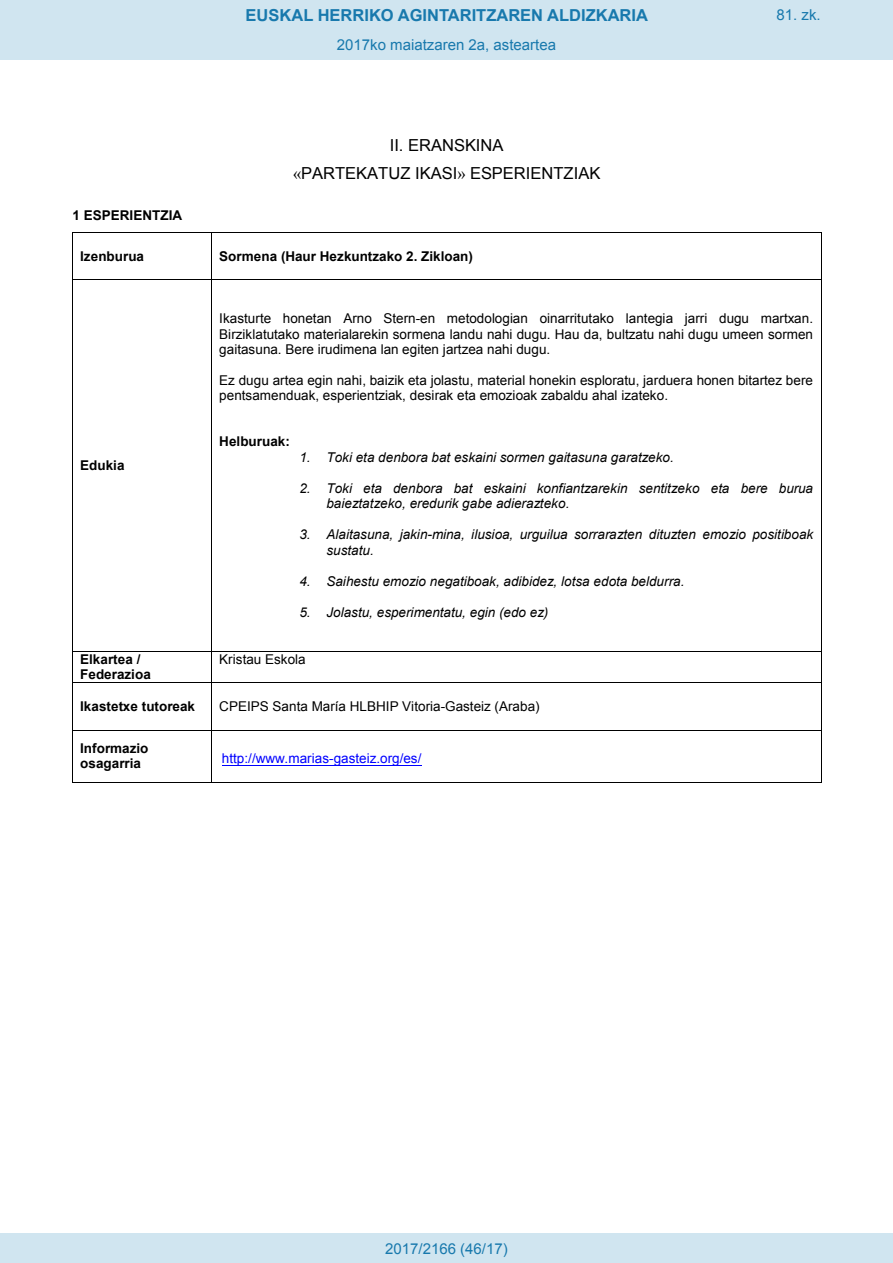
<style>
.page{position:relative;width:893px;height:1263px;background:#fff}
.page>*{position:absolute;margin:0;border:0;box-sizing:border-box;transform-origin:0 0}
.t1{font:16.5px/27.6px "Arial";letter-spacing:-.005em;color:#000;text-align:center}
.t2{font:700 16.5px "Arial";color:#1879ad}
.Paginacion_Centro{font:15px "Arial";color:#1879ad}
.t3{font:13.5px/15.6px "Arial";letter-spacing:.005em;color:#000;text-align:justify}
.t4{font:italic 13.5px/15.5px "Arial";letter-spacing:.005em;color:#000}
.t5{font:700 13.5px/15.5px "Arial";letter-spacing:.005em;color:#000}
.t6{font:13.5px "Arial";letter-spacing:.005em;color:#00f}
.s1{font-family:"Times New Roman"}
</style>
<div class="page">
<hr style="left:72px;top:232px;width:139px;height:1px;background:#000">
<hr style="left:212px;top:232px;width:609px;height:1px;background:#000">
<hr style="left:72px;top:233px;width:1px;height:46px;background:#000">
<hr style="left:211px;top:233px;width:1px;height:46px;background:#000">
<hr style="left:821px;top:233px;width:1px;height:46px;background:#000">
<hr style="left:72px;top:279px;width:139px;height:1px;background:#000">
<hr style="left:212px;top:279px;width:609px;height:1px;background:#000">
<hr style="left:72px;top:280px;width:1px;height:371px;background:#000">
<hr style="left:211px;top:280px;width:1px;height:371px;background:#000">
<hr style="left:821px;top:280px;width:1px;height:371px;background:#000">
<hr style="left:72px;top:651px;width:139px;height:1px;background:#000">
<hr style="left:212px;top:651px;width:609px;height:1px;background:#000">
<hr style="left:72px;top:651px;width:1px;height:31px;background:#000">
<hr style="left:211px;top:651px;width:1px;height:31px;background:#000">
<hr style="left:821px;top:651px;width:1px;height:31px;background:#000">
<hr style="left:72px;top:682px;width:139px;height:1px;background:#000">
<hr style="left:212px;top:682px;width:609px;height:1px;background:#000">
<hr style="left:72px;top:683px;width:1px;height:47px;background:#000">
<hr style="left:211px;top:683px;width:1px;height:47px;background:#000">
<hr style="left:821px;top:683px;width:1px;height:47px;background:#000">
<hr style="left:222px;top:765px;width:200px;height:1px;background:#00f">
<hr style="left:72px;top:730px;width:139px;height:1px;background:#000">
<hr style="left:212px;top:730px;width:609px;height:1px;background:#000">
<hr style="left:72px;top:730px;width:1px;height:52px;background:#000">
<hr style="left:72px;top:782px;width:139px;height:1px;background:#000">
<hr style="left:211px;top:730px;width:1px;height:52px;background:#000">
<hr style="left:212px;top:782px;width:609px;height:1px;background:#000">
<hr style="left:821px;top:730px;width:1px;height:52px;background:#000">
<div style="left:0;top:0;width:893px;height:60px;background:#d0e5f0"></div>
<div style="left:0;top:1233px;width:893px;height:30px;background:#d0e5f0"></div>
<p class="t2" style="left:246px;top:4px;width:404px">EUSKAL HERRIKO AGINTARITZAREN ALDIZKARIA</p>
<p class="Paginacion_Centro" style="left:776px;top:5px;width:46px">81. zk.</p>
<p class="Paginacion_Centro" style="left:337px;top:35px;width:221px">2017ko maiatzaren 2a, asteartea</p>
<p class="t1" style="left:293px;top:132px;width:309px">II. ERANSKINA<br><span class="s1">«</span>PARTEKATUZ IKASI<span class="s1">»</span> ESPERIENTZIAK</p>
<p class="t5" style="left:73px;top:208px;width:111px">1 ESPERIENTZIA</p>
<p class="t5" style="left:80px;top:249px;width:65px">Izenburua</p>
<p class="t5" style="left:219px;top:249px;width:255px">Sormena (Haur Hezkuntzako 2. Zikloan)</p>
<p class="t5" style="left:80px;top:458px;width:46px">Edukia</p>
<p class="t3" style="left:219px;top:311px;width:595px">Ikasturte honetan Arno Stern-en metodologian oinarritutako lantegia jarri dugu martxan.<br>Birziklatutako materialarekin sormena landu nahi dugu. Hau da, bultzatu nahi dugu umeen sormen gaitasuna. Bere irudimena lan egiten jartzea nahi dugu.</p>
<p class="t3" style="left:219px;top:372px;width:595px">Ez dugu artea egin nahi, baizik eta jolastu, material honekin esploratu, jarduera honen bitartez bere pentsamenduak, esperientziak, desirak eta emozioak zabaldu ahal izateko.</p>
<p class="t5" style="left:219px;top:434px;width:72px">Helburuak:</p>
<p class="t4" style="left:299px;top:450px;width:376px">1. Toki eta denbora bat eskaini sormen gaitasuna garatzeko.</p>
<p class="t4" style="left:326px;top:481px;width:488px;text-indent:-27px">2. Toki eta denbora bat eskaini konfiantzarekin sentitzeko eta bere burua baieztatzeko, eredurik gabe adierazteko.</p>
<p class="t4" style="left:326px;top:527px;width:488px;text-indent:-27px">3. Alaitasuna, jakin-mina, ilusioa, urguilua sorrarazten dituzten emozio positiboak sustatu.</p>
<p class="t4" style="left:299px;top:574px;width:387px">4. Saihestu emozio negatiboak, adibidez, lotsa edota beldurra.</p>
<p class="t4" style="left:299px;top:605px;width:250px">5. Jolastu, esperimentatu, egin (edo ez)</p>
<p class="t5" style="left:80px;top:652px;width:72px">Elkartea /<br>Federazioa</p>
<p class="t3" style="left:219px;top:652px;width:88px">Kristau Eskola</p>
<p class="t5" style="left:80px;top:699px;width:116px">Ikastetxe tutoreak</p>
<p class="t3" style="left:219px;top:699px;width:322px">CPEIPS Santa María HLBHIP Vitoria-Gasteiz (Araba)</p>
<p class="t5" style="left:80px;top:741px;width:70px">Informazio osagarria</p>
<p class="t6" style="left:222px;top:750px;width:201px">http://www.marias-gasteiz.org/es/</p>
<p class="Paginacion_Centro" style="left:385px;top:1238px;width:124px">2017/2166 (46/17)</p>
</div>
